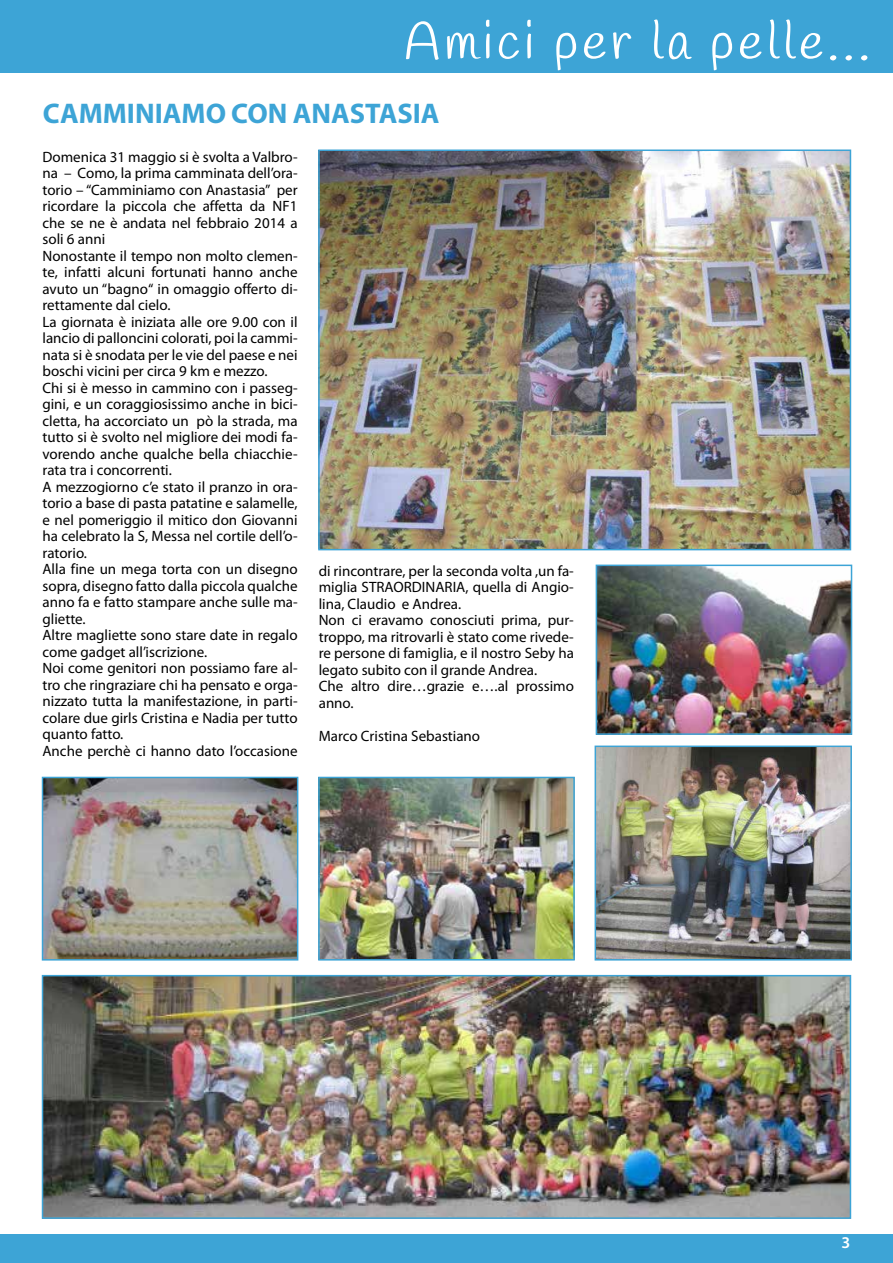
<style>
.page{position:relative;width:893px;height:1263px;background:#fff}
.page>*{position:absolute;margin:0;border:0;box-sizing:border-box;transform-origin:0 0}
.t1{font:52.5px "Handlee";letter-spacing:.07em;color:#fff}
.t2{font:700 28.5px "Myriad Pro";color:#3da4d6}
.t3{font:600 16.5px "Myriad Pro";color:#fff}
.t4{font:15px/16.5px "Myriad Pro";color:#000}
</style>
<div class="page">
<div style="left:0;top:1234px;width:893px;height:29px;background:#3da4d6"></div>
<div style="left:0;top:0;width:893px;height:72px;background:#3da4d6"></div>
<img style="left:45px;top:978px;width:803px;height:238px">
<div style="left:42px;top:975px;width:809px;height:244px;border:2px solid #3da4d6"></div>
<img style="left:321px;top:152px;width:527px;height:395px">
<div style="left:318px;top:149px;width:533px;height:401px;border:2px solid #3da4d6"></div>
<img style="left:321px;top:780px;width:251px;height:177px">
<div style="left:318px;top:777px;width:257px;height:183px;border:2px solid #3da4d6"></div>
<img style="left:599px;top:568px;width:250px;height:164px">
<div style="left:596px;top:565px;width:256px;height:170px;border:2px solid #3da4d6"></div>
<img style="left:598px;top:748px;width:251px;height:209px">
<div style="left:595px;top:745px;width:257px;height:215px;border:2px solid #3da4d6"></div>
<img style="left:45px;top:780px;width:250px;height:177px">
<div style="left:42px;top:777px;width:256px;height:183px;border:2px solid #3da4d6"></div>
<h1 class="t1" style="left:404px;top:10px;width:468px">Amici per la pelle...</h1>
<h2 class="t2" style="left:43px;top:95px;width:398px">CAMMINIAMO CON ANASTASIA</h2>
<p class="t4" style="left:43px;top:148px;width:257px">Domenica 31 maggio si è svolta a Valbro&shy;na – Como, la prima camminata dell’ora&shy;torio – “Camminiamo con Anastasia” per ricordare la piccola che affetta da nf 1 che se ne è andata nel febbraio 2014 a soli 6 anni<br>Nonostante il tempo non molto clemen&shy;te, infatti alcuni fortunati hanno anche avuto un “bagno“ in omaggio offerto di&shy;rettamente dal cielo.<br>La giornata è iniziata alle ore 9.00 con il lancio di palloncini colorati, poi la cammi&shy;nata si è snodata per le vie del paese e nei boschi vicini per circa 9 km e mezzo.<br>Chi si è messo in cammino con i passeg&shy;gini, e un coraggiosissimo anche in bici&shy;cletta, ha accorciato un pò la strada, ma tutto si è svolto nel migliore dei modi fa&shy;vorendo anche qualche bella chiacchie&shy;rata tra i concorrenti.<br>A mezzogiorno c’e stato il pranzo in ora&shy;torio a base di pasta patatine e salamelle, e nel pomeriggio il mitico don Giovanni ha celebrato la S, Messa nel cortile dell’o&shy;ratorio.<br>Alla fine un mega torta con un disegno sopra, disegno fatto dalla piccola qualche anno fa e fatto stampare anche sulle ma&shy;gliette.<br>Altre magliette sono stare date in regalo come gadget all’iscrizione.<br>Noi come genitori non possiamo fare al&shy;tro che ringraziare chi ha pensato e orga&shy;nizzato tutta la manifestazione, in parti&shy;colare due girls Cristina e Nadia per tutto quanto fatto.<br>Anche perchè ci hanno dato l’occasione</p>
<p class="t4" style="left:319px;top:562px;width:257px">di rincontrare, per la seconda volta ,un fa&shy;miglia STRAORDINARIA, quella di Angio&shy;lina, Claudio e Andrea.<br>Non ci eravamo conosciuti prima, pur&shy;troppo, ma ritrovarli è stato come rivede&shy;re persone di famiglia, e il nostro Seby ha legato subito con il grande Andrea.<br>Che altro dire…grazie e….al prossimo anno.</p>
<p class="t4" style="left:319px;top:727px;width:163px">Marco Cristina Sebastiano</p>
<p class="t3" style="left:842px;top:1232px;width:10px">3</p>
</div>
